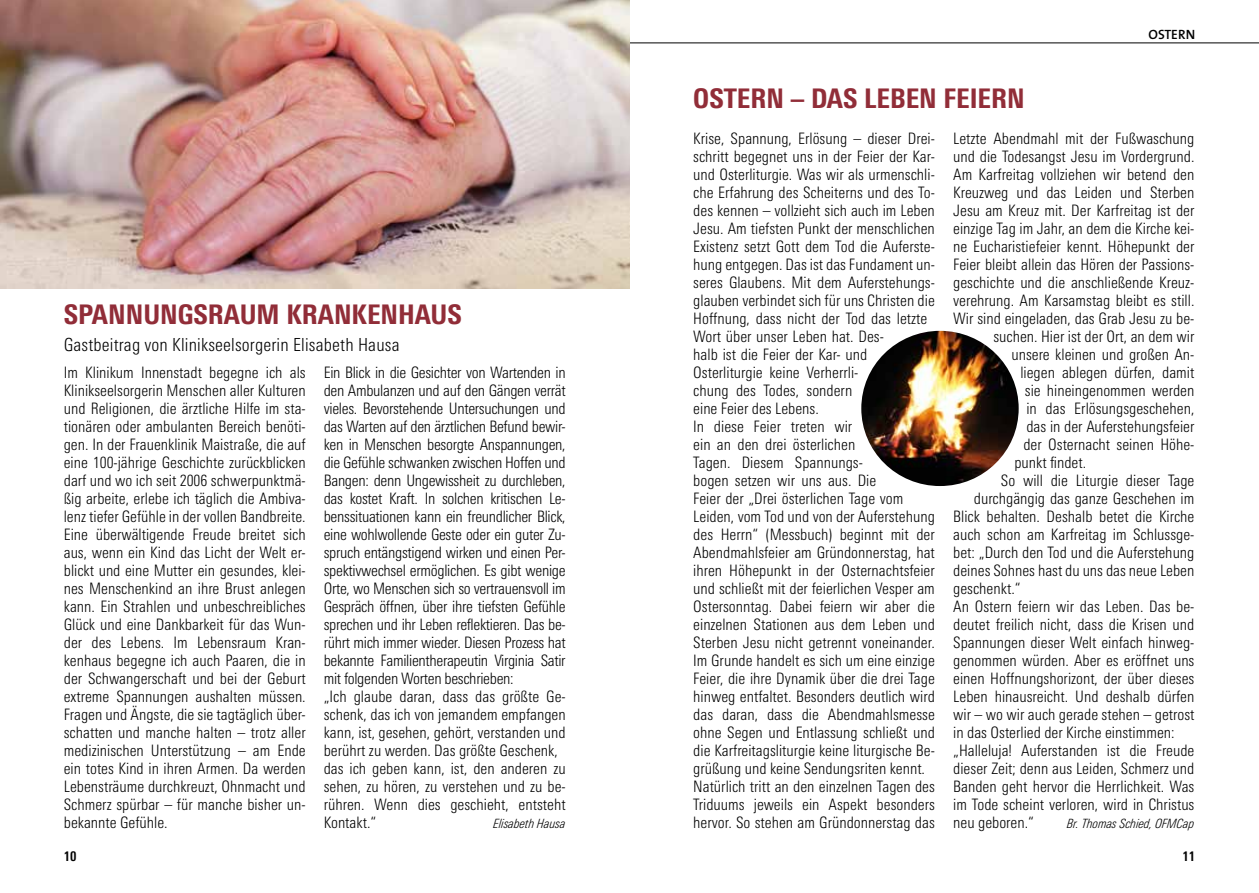
<style>
.page{position:relative;width:1259px;height:893px;background:#fff}
.page>*{position:absolute;margin:0;border:0;box-sizing:border-box;transform-origin:0 0}
.t1{font:800 condensed 27px "Linotype Univers";color:#912d38}
.t2{font:300 condensed 18px "Linotype Univers";letter-spacing:.01em;color:#000}
.t3{font:300 condensed 15.75px/18px "Linotype Univers";color:#000;text-align:justify}
.t4{font:300 condensed 15.75px/18px "Linotype Univers";letter-spacing:-.02em;color:#000}
.t5{font:600 13.5px "The Sans";color:#000}
.t6{font:700 condensed 13.5px "Linotype Univers";color:#000}
.t7{font:italic 300 condensed 12.75px "Linotype Univers";color:#000}
</style>
<div class="page">
<hr style="left:0;top:43px;width:1259px;height:1px;background:#000">
<img style="left:0;top:0;width:629px;height:288px">
<img style="left:861px;top:331px;width:157px;height:155px">
<h1 class="t1" style="left:64px;top:298px;width:399px">SPANNUNGSRAUM KRANKENHAUS</h1>
<p class="t2" style="left:64px;top:334px;width:337px">Gastbeitrag von Klinikseelsorgerin Elisabeth Hausa</p>
<p class="t3" style="left:64px;top:363px;width:243px">Im Klinikum Innenstadt begegne ich als Klinikseelsorgerin Menschen aller Kulturen und Religionen, die ärztliche Hilfe im sta&shy;tionären oder ambulanten Bereich benöti&shy;gen. In der Frauenklinik Maistraße, die auf eine 100-jährige Geschichte zurückblicken darf und wo ich seit 2006 schwerpunktmä&shy;ßig arbeite, erlebe ich täglich die Ambiva&shy;lenz tiefer Gefühle in der vollen Bandbreite.<br>Eine überwältigende Freude breitet sich aus, wenn ein Kind das Licht der Welt er&shy;blickt und eine Mutter ein gesundes, klei&shy;nes Menschenkind an ihre Brust anlegen kann. Ein Strahlen und unbeschreibliches Glück und eine Dankbarkeit für das Wun&shy;der des Lebens. Im Lebensraum Kran&shy;kenhaus begegne ich auch Paaren, die in der Schwangerschaft und bei der Geburt extreme Spannungen aushalten müssen.<br>Fragen und Ängste, die sie tagtäglich über&shy;schatten und manche halten – trotz aller medizinischen Unterstützung – am Ende ein totes Kind in ihren Armen. Da werden Lebensträume durchkreuzt, Ohnmacht und Schmerz spürbar – für manche bisher un&shy;bekannte Gefühle.</p>
<p class="t4" style="left:324px;top:363px;width:243px">Ein Blick in die Gesichter von Wartenden in den Ambulanzen und auf den Gängen verrät vieles. Bevorstehende Untersuchungen und das Warten auf den ärztlichen Befund bewir&shy;ken in Menschen besorgte Anspannungen, die Gefühle schwanken zwischen Hoffen und Bangen: denn Ungewissheit zu durchleben, das kostet Kraft. In solchen kritischen Le&shy;benssituationen kann ein freundlicher Blick, eine wohlwollende Geste oder ein guter Zu&shy;spruch entängstigend wirken und einen Per&shy;spektivwechsel ermöglichen. Es gibt wenige Orte, wo Menschen sich so vertrauensvoll im Gespräch öffnen, über ihre tiefsten Gefühle sprechen und ihr Leben reflektieren. Das be&shy;rührt mich immer wieder. Diesen Prozess hat bekannte Familientherapeutin Virginia Satir mit folgenden Worten beschrieben:<br>„Ich glaube daran, dass das größte Ge&shy;schenk, das ich von jemandem empfangen kann, ist, gesehen, gehört, verstanden und berührt zu werden. Das größte Geschenk, das ich geben kann, ist, den anderen zu sehen, zu hören, zu verstehen und zu be&shy;rühren. Wenn dies geschieht, entsteht Kontakt.“</p>
<p class="t7" style="left:493px;top:816px;width:74px">Elisabeth Hausa</p>
<p class="t5" style="left:1148px;top:23px;width:48px">OSTERN</p>
<h1 class="t1" style="left:693px;top:82px;width:333px">OSTERN – DAS LEBEN FEIERN</h1>
<p class="t3" style="left:693px;top:129px;width:243px;text-align:left">Krise, Spannung, Erlösung – dieser Drei&shy;schritt begegnet uns in der Feier der Kar&shy;und Osterliturgie. Was wir als urmenschli&shy;che Erfahrung des Scheiterns und des To&shy;des kennen – vollzieht sich auch im Leben Jesu. Am tiefsten Punkt der menschlichen Existenz setzt Gott dem Tod die Auferste&shy;hung entgegen. Das ist das Fundament un&shy;seres Glaubens. Mit dem Auferstehungs&shy;glauben verbindet sich für uns Christen die Hoffnung, dass nicht der Tod das letzte Wort über unser Leben hat. Des-<br>halb ist die Feier der Kar- und Osterliturgie keine Verherrli-<br>chung des Todes, sondern<br>eine Feier des Lebens.<br>In diese Feier treten wir<br>ein an den drei österlichen<br>Tagen. Diesem Spannungs-<br>bogen setzen wir uns aus. Die<br>Feier der „Drei österlichen Tage vom Leiden, vom Tod und von der Auferstehung des Herrn“ (Messbuch) beginnt mit der Abendmahlsfeier am Gründonnerstag, hat ihren Höhepunkt in der Osternachtsfeier und schließt mit der feierlichen Vesper am Ostersonntag. Dabei feiern wir aber die einzelnen Stationen aus dem Leben und Sterben Jesu nicht getrennt voneinander.<br>Im Grunde handelt es sich um eine einzige Feier, die ihre Dynamik über die drei Tage hinweg entfaltet. Besonders deutlich wird das daran, dass die Abendmahlsmesse ohne Segen und Entlassung schließt und die Karfreitagsliturgie keine liturgische Be&shy;grüßung und keine Sendungsriten kennt.<br>Natürlich tritt an den einzelnen Tagen des Triduums jeweils ein Aspekt besonders hervor. So stehen am Gründonnerstag das</p>
<p class="t3" style="left:953px;top:129px;width:243px">Letzte Abendmahl mit der Fußwaschung</p>
<p class="t3" style="left:953px;top:147px;width:243px">und die Todesangst Jesu im Vordergrund.</p>
<p class="t3" style="left:953px;top:165px;width:243px">Am Karfreitag vollziehen wir betend den</p>
<p class="t3" style="left:953px;top:183px;width:243px">Kreuzweg und das Leiden und Sterben</p>
<p class="t3" style="left:953px;top:201px;width:243px">Jesu am Kreuz mit. Der Karfreitag ist der</p>
<p class="t3" style="left:953px;top:219px;width:243px">einzige Tag im Jahr, an dem die Kirche kei-</p>
<p class="t3" style="left:953px;top:237px;width:243px">ne Eucharistiefeier kennt. Höhepunkt der</p>
<p class="t3" style="left:953px;top:255px;width:243px">Feier bleibt allein das Hören der Passions-</p>
<p class="t3" style="left:953px;top:273px;width:243px">geschichte und die anschließende Kreuz-</p>
<p class="t3" style="left:953px;top:291px;width:243px">verehrung. Am Karsamstag bleibt es still.</p>
<p class="t3" style="left:953px;top:309px;width:243px">Wir sind eingeladen, das Grab Jesu zu be-</p>
<p class="t3" style="left:993px;top:327px;width:203px">suchen. Hier ist der Ort, an dem wir</p>
<p class="t3" style="left:1011px;top:345px;width:185px">unsere kleinen und großen An-</p>
<p class="t3" style="left:1020px;top:364px;width:176px">liegen ablegen dürfen, damit</p>
<p class="t3" style="left:1025px;top:382px;width:171px">sie hineingenommen werden</p>
<p class="t3" style="left:1026px;top:400px;width:170px">in das Erlösungsgeschehen,</p>
<p class="t3" style="left:1026px;top:418px;width:170px">das in der Auferstehungsfeier</p>
<p class="t3" style="left:1023px;top:436px;width:173px">der Osternacht seinen Höhe-</p>
<p class="t3" style="left:1014px;top:454px;width:73px">punkt findet.</p>
<p class="t3" style="left:1001px;top:472px;width:195px">So will die Liturgie dieser Tage</p>
<p class="t3" style="left:974px;top:490px;width:222px">durchgängig das ganze Geschehen im</p>
<p class="t3" style="left:953px;top:508px;width:243px">Blick behalten. Deshalb betet die Kirche</p>
<p class="t3" style="left:953px;top:526px;width:243px">auch schon am Karfreitag im Schlussge-</p>
<p class="t3" style="left:953px;top:544px;width:243px">bet: „Durch den Tod und die Auferstehung</p>
<p class="t3" style="left:953px;top:562px;width:243px">deines Sohnes hast du uns das neue Leben</p>
<p class="t3" style="left:953px;top:580px;width:69px">geschenkt.“</p>
<p class="t3" style="left:953px;top:598px;width:243px">An Ostern feiern wir das Leben. Das be-</p>
<p class="t3" style="left:953px;top:616px;width:243px">deutet freilich nicht, dass die Krisen und</p>
<p class="t3" style="left:953px;top:634px;width:243px">Spannungen dieser Welt einfach hinweg-</p>
<p class="t3" style="left:953px;top:652px;width:243px">genommen würden. Aber es eröffnet uns</p>
<p class="t3" style="left:953px;top:670px;width:243px">einen Hoffnungshorizont, der über dieses</p>
<p class="t3" style="left:953px;top:688px;width:243px">Leben hinausreicht. Und deshalb dürfen</p>
<p class="t3" style="left:953px;top:706px;width:243px">wir – wo wir auch gerade stehen – getrost</p>
<p class="t3" style="left:953px;top:724px;width:223px">in das Osterlied der Kirche einstimmen:</p>
<p class="t3" style="left:953px;top:742px;width:243px">„Halleluja! Auferstanden ist die Freude</p>
<p class="t3" style="left:953px;top:760px;width:243px">dieser Zeit; denn aus Leiden, Schmerz und</p>
<p class="t3" style="left:953px;top:778px;width:243px">Banden geht hervor die Herrlichkeit. Was</p>
<p class="t3" style="left:953px;top:796px;width:243px">im Tode scheint verloren, wird in Christus</p>
<p class="t3" style="left:953px;top:814px;width:82px">neu geboren.“</p>
<p class="t7" style="left:1067px;top:816px;width:129px">Br. Thomas Schied, OFMCap</p>
<p class="t6" style="left:64px;top:848px;width:14px">10</p>
<p class="t6" style="left:1182px;top:848px;width:14px">11</p>
</div>
